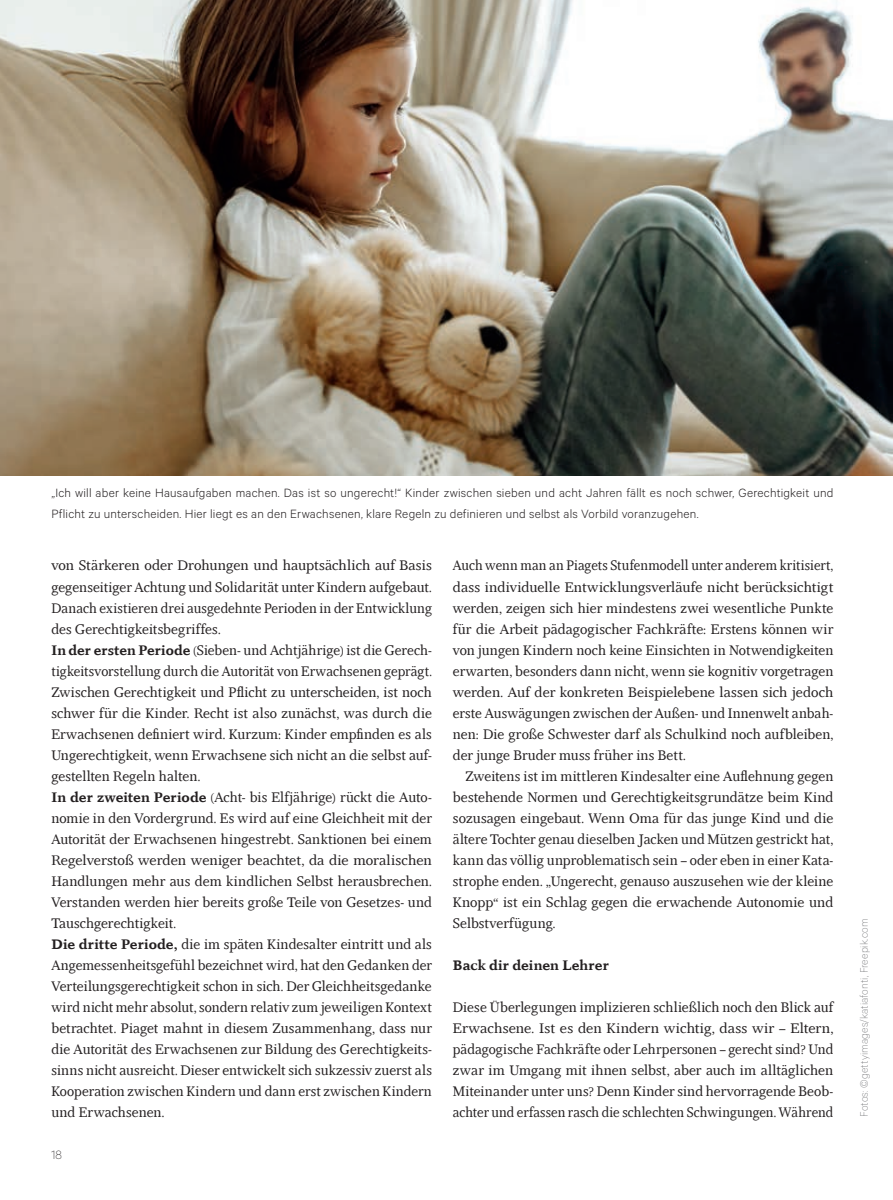
<style>
.page{position:relative;width:893px;height:1200px;background:#fff}
.page>*{position:absolute;margin:0;border:0;box-sizing:border-box;transform-origin:0 0}
.t1{font:14.25px/21px "Res Publica";color:#231f20;text-align:justify}
.t2{font:14.25px/21px "Res Publica";color:#231f20;text-align:justify;scale:.95 1}
.t3{font:700 14.25px "Res Publica";letter-spacing:.005em;color:#231f20}
.t4{font:300 13.5px/21px "Calibre";letter-spacing:.015em;color:#231f20}
.t5{font:100 13.5px "Calibre";color:#231f20}
.t6{font:100 12px "Calibre";letter-spacing:.01em;color:#6c6d70}
.s1{font-weight:700}
</style>
<div class="page">
<img style="left:0;top:0;width:893px;height:476px">
<p class="t4" style="left:51px;top:481px;width:784px">„Ich will aber keine Hausaufgaben machen. Das ist so ungerecht!“ Kinder zwischen sieben und acht Jahren fällt es noch schwer, Gerechtigkeit und<br>Pflicht zu unterscheiden. Hier liegt es an den Erwachsenen, klare Regeln zu definieren und selbst als Vorbild voranzugehen.</p>
<p class="t1" style="left:51px;top:555px;width:382px;text-align:left">von Stärkeren oder Drohungen und hauptsächlich auf Basis gegenseitiger Achtung und Solidarität unter Kindern aufgebaut.<br>Danach existieren drei ausgedehnte Perioden in der Entwicklung des Gerechtigkeitsbegriffes.<br><span class="s1">In der ersten Periode</span> (Sieben- und Achtjährige) ist die Gerech&shy;tigkeitsvorstellung durch die Autorität von Erwachsenen geprägt.<br>Zwischen Gerechtigkeit und Pflicht zu unterscheiden, ist noch schwer für die Kinder. Recht ist also zunächst, was durch die Erwachsenen definiert wird. Kurzum: Kinder empfinden es als Ungerechtigkeit, wenn Erwachsene sich nicht an die selbst auf&shy;gestellten Regeln halten.<br><span class="s1">In der zweiten Periode</span> (Acht- bis Elfjährige) rückt die Auto&shy;nomie in den Vordergrund. Es wird auf eine Gleichheit mit der Autorität der Erwachsenen hingestrebt. Sanktionen bei einem Regelverstoß werden weniger beachtet, da die moralischen Handlungen mehr aus dem kindlichen Selbst herausbrechen.<br>Verstanden werden hier bereits große Teile von Gesetzes- und Tauschgerechtigkeit.<br><span class="s1">Die dritte Periode,</span> die im späten Kindesalter eintritt und als Angemessenheitsgefühl bezeichnet wird, hat den Gedanken der Verteilungsgerechtigkeit schon in sich. Der Gleichheitsgedanke wird nicht mehr absolut, sondern relativ zum jeweiligen Kontext betrachtet. Piaget mahnt in diesem Zusammenhang, dass nur die Autorität des Erwachsenen zur Bildung des Gerechtigkeits&shy;sinns nicht ausreicht. Dieser entwickelt sich sukzessiv zuerst als Kooperation zwischen Kindern und dann erst zwischen Kindern und Erwachsenen.</p>
<p class="t2" style="left:453px;top:555px;width:402px">Auch wenn man an Piagets Stufenmodell unter anderem kritisiert, dass individuelle Entwicklungsverläufe nicht berücksichtigt werden, zeigen sich hier mindestens zwei wesentliche Punkte für die Arbeit pädagogischer Fachkräfte: Erstens können wir von jungen Kindern noch keine Einsichten in Notwendigkeiten erwarten, besonders dann nicht, wenn sie kognitiv vorgetragen werden. Auf der konkreten Beispielebene lassen sich jedoch erste Auswägungen zwischen der Außen- und Innenwelt anbah&shy;nen: Die große Schwester darf als Schulkind noch aufbleiben, der junge Bruder muss früher ins Bett.</p>
<p class="t1" style="left:453px;top:765px;width:382px;text-indent:13px">Zweitens ist im mittleren Kindesalter eine Auflehnung gegen bestehende Normen und Gerechtigkeitsgrundätze beim Kind sozusagen eingebaut. Wenn Oma für das junge Kind und die ältere Tochter genau dieselben Jacken und Mützen gestrickt hat, kann das völlig unproblematisch sein – oder eben in einer Kata&shy;strophe enden. „Ungerecht, genauso auszusehen wie der kleine Knopp“ ist ein Schlag gegen die erwachende Autonomie und Selbstverfügung.</p>
<p class="t3" style="left:453px;top:956px;width:158px">Back dir deinen Lehrer</p>
<p class="t1" style="left:453px;top:996px;width:382px">Diese Überlegungen implizieren schließlich noch den Blick auf Erwachsene. Ist es den Kindern wichtig, dass wir – Eltern, pädagogische Fachkräfte oder Lehrpersonen – gerecht sind? Und zwar im Umgang mit ihnen selbst, aber auch im alltäglichen Miteinander unter uns? Denn Kinder sind hervorragende Beob&shy;achter und erfassen rasch die schlechten Schwingungen. Während</p>
<p class="t5" style="left:51px;top:1146px;width:12px">18</p>
<p class="t6" style="left:857px;top:1116px;width:200px;rotate:-90deg">Fotos: ©gettyimages/katiafonti, Freepik.com</p>
</div>
